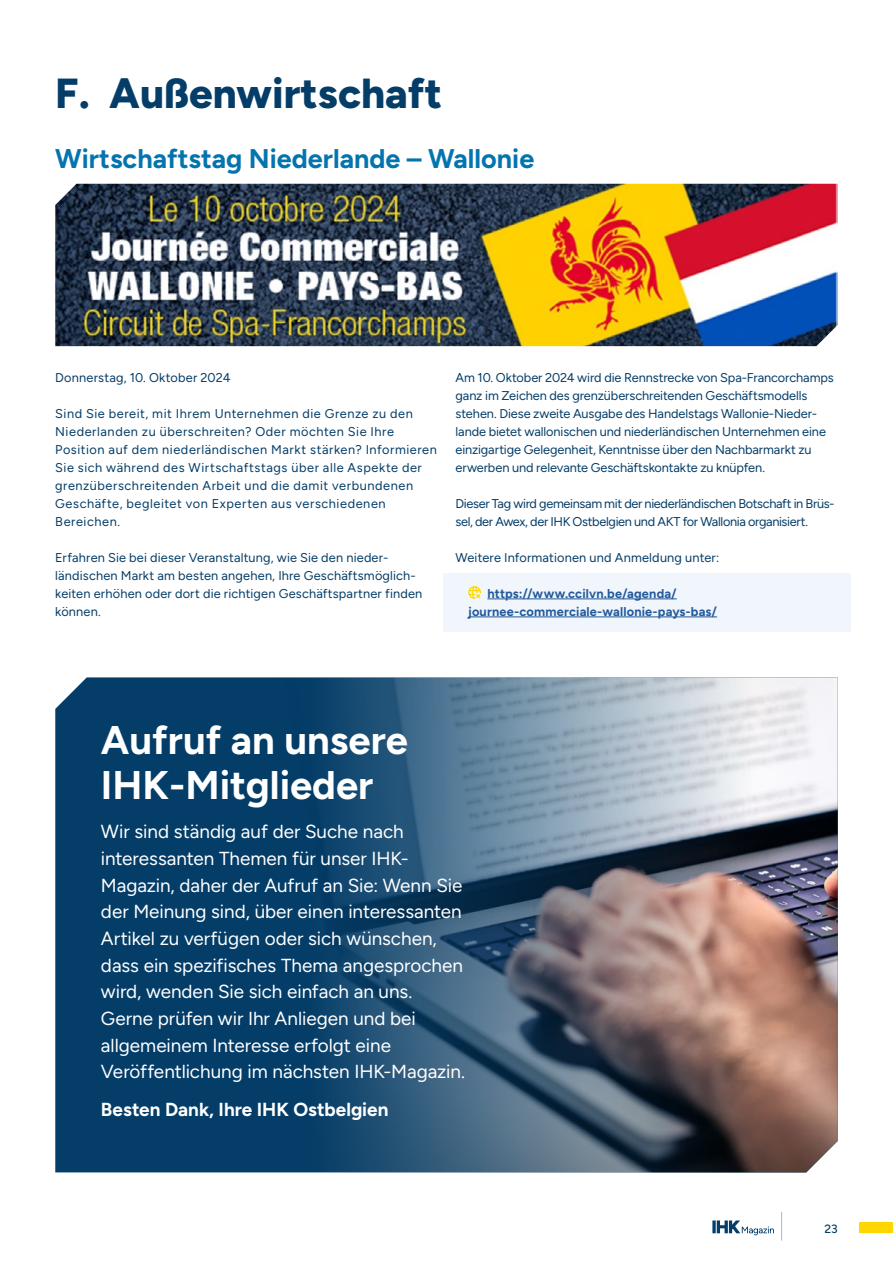
<style>
.page{position:relative;width:893px;height:1263px;background:#fff}
.page>*{position:absolute;margin:0;border:0;box-sizing:border-box;transform-origin:0 0}
.t1{font:800 42px "Figtree";color:#043d68}
.t2{font:700 39.9px/44.4px "Figtree";color:#fff}
.t3{font:700 27px "Figtree";color:#0474af}
.t4{font:18.9px/26.7px "Figtree";color:#fff}
.t5{font:700 18.9px "Figtree";color:#fff}
.t6{font:12.75px/18px "Figtree";letter-spacing:.01em;color:#043d68}
.t7{font:12.75px/18px "Figtree";letter-spacing:.045em;color:#043d68}
.t8{font:12.75px/18px "Figtree";letter-spacing:-.025em;color:#043d68}
.t9{font:700 12.75px/18px "Figtree";letter-spacing:.015em;color:#245a9c}
.t10{font:500 12px "Figtree";color:#043d68}
</style>
<div class="page">
<div style="left:443px;top:573px;width:407px;height:58px;background:#f0f6fc"></div>
<hr style="left:487px;top:598px;width:190px;height:1px;background:#245a9c">
<hr style="left:468px;top:616px;width:249px;height:1px;background:#245a9c">
<svg style="left:468px;top:586px;width:13px;height:13px"></svg>
<img style="left:55px;top:184px;width:783px;height:162px">
<div style="left:55px;top:677px;width:213px;height:495px;background:#043d68"></div>
<img style="left:268px;top:677px;width:570px;height:495px">
<div style="left:859px;top:1222px;width:34px;height:11px;background:#ffd700"></div>
<svg style="left:712px;top:1220px;width:62px;height:15px"></svg>
<svg style="left:781px;top:1212px;width:1px;height:28px"></svg>
<h1 class="t1" style="left:55px;top:67px;width:388px">F. Außenwirtschaft</h1>
<h3 class="t3" style="left:55px;top:142px;width:481px">Wirtschaftstag Niederlande – Wallonie</h3>
<p class="t6" style="left:55px;top:368px;width:177px">Donnerstag, 10. Oktober 2024</p>
<p class="t7" style="left:55px;top:404px;width:383px">Sind Sie bereit, mit Ihrem Unternehmen die Grenze zu den Niederlanden zu überschreiten? Oder möchten Sie Ihre Position auf dem niederländischen Markt stärken? Informieren Sie sich während des Wirtschaftstags über alle Aspekte der grenzüberschreitenden Arbeit und die damit verbundenen Geschäfte, begleitet von Experten aus verschiedenen Bereichen.</p>
<p class="t6" style="left:55px;top:548px;width:369px">Erfahren Sie bei dieser Veranstaltung, wie Sie den nieder&shy;ländischen Markt am besten angehen, Ihre Geschäftsmöglich&shy;keiten erhöhen oder dort die richtigen Geschäftspartner finden können.</p>
<p class="t6" style="left:455px;top:368px;width:380px">Am 10. Oktober 2024 wird die Rennstrecke von Spa-Francorchamps ganz im Zeichen des grenzüberschreitenden Geschäftsmodells stehen. Diese zweite Ausgabe des Handelstags Wallonie-Nieder&shy;lande bietet wallonischen und niederländischen Unternehmen eine einzigartige Gelegenheit, Kenntnisse über den Nachbarmarkt zu erwerben und relevante Geschäftskontakte zu knüpfen.</p>
<p class="t8" style="left:455px;top:494px;width:381px">Dieser Tag wird gemeinsam mit der niederländischen Botschaft in Brüs&shy;sel, der Awex, der IHK Ostbelgien und AKT for Wallonia organisiert.</p>
<p class="t6" style="left:455px;top:548px;width:265px">Weitere Informationen und Anmeldung unter:</p>
<p class="t9" style="left:468px;top:584px;width:250px;text-indent:19px">https://www.ccilvn.be/agenda/ journee-commerciale-wallonie-pays-bas/</p>
<h2 class="t2" style="left:101px;top:718px;width:308px">Aufruf an unsere<br>IHK-Mitglieder</h2>
<p class="t4" style="left:101px;top:818px;width:366px">Wir sind ständig auf der Suche nach interessanten Themen für unser IHK-Magazin, daher der Aufruf an Sie: Wenn Sie der Meinung sind, über einen interessanten Artikel zu verfügen oder sich wünschen, dass ein spezifisches Thema angesprochen wird, wenden Sie sich einfach an uns.<br>Gerne prüfen wir Ihr Anliegen und bei allgemeinem Interesse erfolgt eine Veröffentlichung im nächsten IHK-Magazin.</p>
<h3 class="t5" style="left:101px;top:1098px;width:289px">Besten Dank, Ihre IHK Ostbelgien</h3>
<p class="t10" style="left:824px;top:1222px;width:15px">23</p>
</div>
